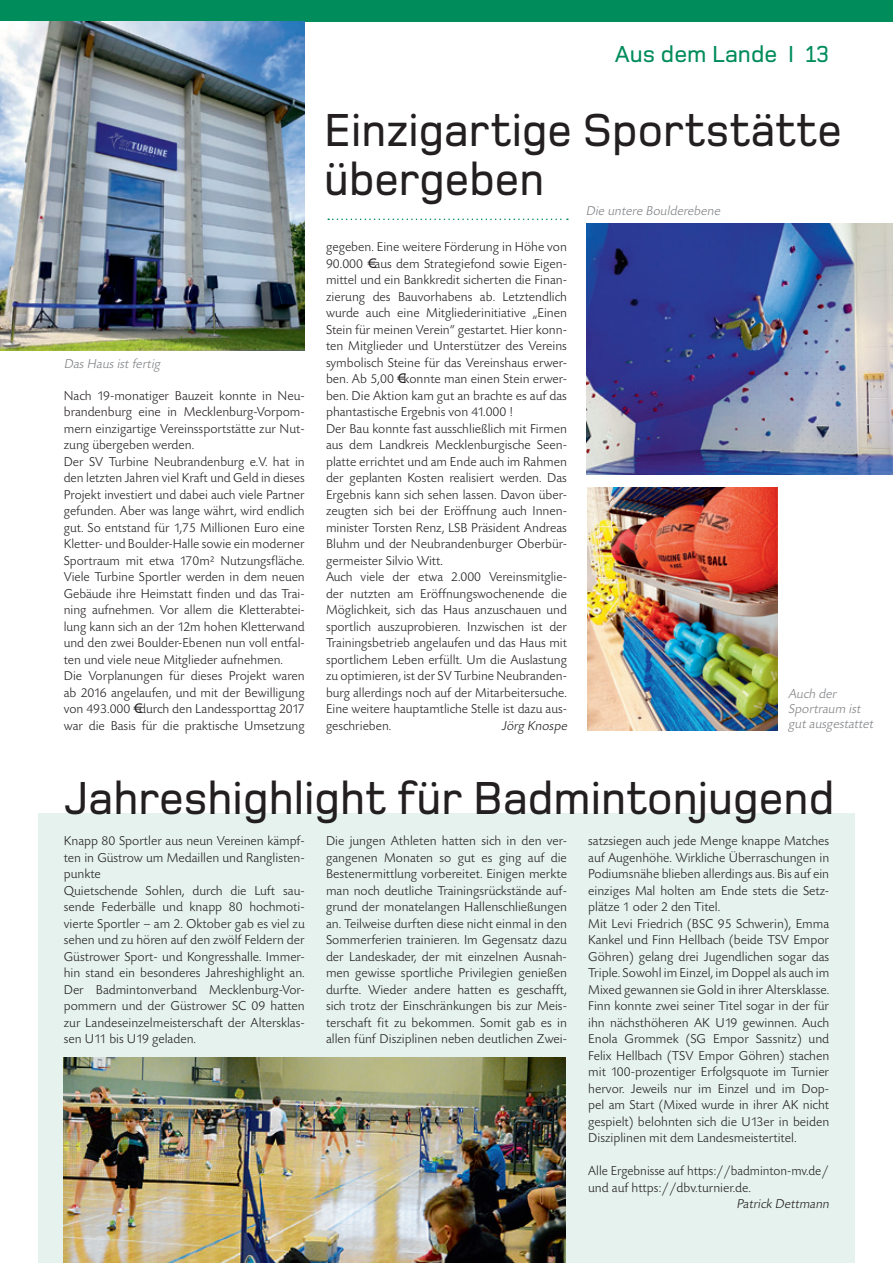
<style>
.page{position:relative;width:893px;height:1263px;background:#fff}
.page>*{position:absolute;margin:0;border:0;box-sizing:border-box;transform-origin:0 0}
.t1{font:500 48px "Foundry Monoline";color:#231f20;scale:.96 1}
.t2{font:500 48px/49.5px "Foundry Monoline";color:#231f20;scale:.95 1}
.t3{font:500 24px "Foundry Monoline";color:#008c5b}
.t4{font:300 13.5px/16.5px "Today SB";color:#231f20}
.t5{font:italic 300 13.5px/15px "Today SB";color:#808285}
.t6{font:italic 300 13.5px "Today SB";color:#231f20}
</style>
<div class="page">
<div style="left:38px;top:813px;width:817px;height:450px;background:#e5f2ed"></div>
<div style="left:0;top:0;width:893px;height:21px;background:#008c5b"></div>
<svg style="left:328px;top:219px;width:240px;height:1px"></svg>
<img style="left:64px;top:1058px;width:502px;height:205px">
<img style="left:0;top:21px;width:304px;height:330px">
<img style="left:587px;top:223px;width:306px;height:251px">
<img style="left:588px;top:488px;width:189px;height:242px">
<h2 class="t3" style="left:615px;top:40px;width:216px">Aus dem Lande I 13</h2>
<p class="t5" style="left:64px;top:357px;width:101px">DasHausistfertig</p>
<p class="t4" style="left:64px;top:388px;width:242px">Nach 19-monatiger Bauzeit konnte in Neu&shy;brandenburg eine in Mecklenburg-Vorpom&shy;mern einzigartige Vereinssportstätte zur Nut&shy;zung übergeben werden.<br>Der SV Turbine Neubrandenburg e.V. hat in den letzten Jahren viel Kraft und Geld in dieses Projekt investiert und dabei auch viele Partner gefunden. Aber was lange währt, wird endlich gut. So entstand für 1,75 Millionen Euro eine Kletter- und Boulder-Halle sowie ein moderner Sportraum mit etwa 170m² Nutzungsfläche.<br>Viele Turbine Sportler werden in dem neuen Gebäude ihre Heimstatt finden und das Trai&shy;ning aufnehmen. Vor allem die Kletterabtei&shy;lung kann sich an der 12m hohen Kletterwand und den zwei Boulder-Ebenen nun voll entfal&shy;ten und viele neue Mitglieder aufnehmen.<br>Die Vorplanungen für dieses Projekt waren ab 2016 angelaufen, und mit der Bewilligung von 493.000 € durch den Landessporttag 2017 war die Basis für die praktische Umsetzung</p>
<h1 class="t2" style="left:324px;top:104px;width:546px">Einzigartige Sportstätte übergeben</h1>
<p class="t5" style="left:586px;top:204px;width:139px">Die untere Boulderebene</p>
<p class="t4" style="left:326px;top:239px;width:242px">gegeben. Eine weitere Förderung in Höhe von 90.000 € aus dem Strategiefond sowie Eigen&shy;mittel und ein Bankkredit sicherten die Finan&shy;zierung des Bauvorhabens ab. Letztendlich wurde auch eine Mitgliederinitiative „Einen Stein für meinen Verein“ gestartet. Hier konn&shy;ten Mitglieder und Unterstützer des Vereins symbolisch Steine für das Vereinshaus erwer&shy;ben. Ab 5,00 € konnte man einen Stein erwer&shy;ben. Die Aktion kam gut an brachte es auf das phantastische Ergebnis von 41.000 !<br>Der Bau konnte fast ausschließlich mit Firmen aus dem Landkreis Mecklenburgische Seen&shy;platte errichtet und am Ende auch im Rahmen der geplanten Kosten realisiert werden. Das Ergebnis kann sich sehen lassen. Davon über&shy;zeugten sich bei der Eröffnung auch Innen&shy;minister Torsten Renz, LSB Präsident Andreas Bluhm und der Neubrandenburger Oberbür&shy;germeister Silvio Witt.<br>Auch viele der etwa 2.000 Vereinsmitglie&shy;der nutzten am Eröffnungswochenende die Möglichkeit, sich das Haus anzuschauen und sportlich auszuprobieren. Inzwischen ist der Trainingsbetrieb angelaufen und das Haus mit sportlichem Leben erfüllt. Um die Auslastung zu optimieren, ist der SV Turbine Neubranden&shy;burg allerdings noch auf der Mitarbeitersuche.<br>Eine weitere hauptamtliche Stelle ist dazu aus&shy;geschrieben.</p>
<p class="t6" style="left:502px;top:718px;width:69px">Jörg Knospe</p>
<p class="t5" style="left:788px;top:687px;width:89px">Auch der<br>Sportraum ist gutausgestattet</p>
<h1 class="t1" style="left:64px;top:771px;width:804px">Jahreshighlight für Badmintonjugend</h1>
<p class="t4" style="left:64px;top:833px;width:242px">Knapp 80 Sportler aus neun Vereinen kämpf&shy;ten in Güstrow um Medaillen und Ranglisten&shy;punkte<br>Quietschende Sohlen, durch die Luft sau&shy;sende Federbälle und knapp 80 hochmoti&shy;vierte Sportler – am 2. Oktober gab es viel zu sehen und zu hören auf den zwölf Feldern der Güstrower Sport- und Kongresshalle. Immer&shy;hin stand ein besonderes Jahreshighlight an.<br>Der Badmintonverband Mecklenburg-Vor&shy;pommern und der Güstrower SC 09 hatten zur Landeseinzelmeisterschaft der Altersklas&shy;sen U11 bis U19 geladen.</p>
<p class="t4" style="left:326px;top:833px;width:242px;text-align:justify">Die jungen Athleten hatten sich in den ver&shy;gangenen Monaten so gut es ging auf die Bestenermittlung vorbereitet. Einigen merkte man noch deutliche Trainingsrückstände auf&shy;grund der monatelangen Hallenschließungen an. Teilweise durften diese nicht einmal in den Sommerferien trainieren. Im Gegensatz dazu der Landeskader, der mit einzelnen Ausnah&shy;men gewisse sportliche Privilegien genießen durfte. Wieder andere hatten es geschafft, sich trotz der Einschränkungen bis zur Meis&shy;terschaft fit zu bekommen. Somit gab es in allen fünf Disziplinen neben deutlichen Zwei-</p>
<p class="t4" style="left:588px;top:833px;width:242px">satzsiegen auch jede Menge knappe Matches auf Augenhöhe. Wirkliche Überraschungen in Podiumsnähe blieben allerdings aus. Bis auf ein einziges Mal holten am Ende stets die Setz&shy;plätze 1 oder 2 den Titel.<br>Mit Levi Friedrich (BSC 95 Schwerin), Emma Kankel und Finn Hellbach (beide TSV Empor Göhren) gelang drei Jugendlichen sogar das Triple. Sowohl im Einzel, im Doppel als auch im Mixed gewannen sie Gold in ihrer Altersklasse.<br>Finn konnte zwei seiner Titel sogar in der für ihn nächsthöheren AK U19 gewinnen. Auch Enola Grommek (SG Empor Sassnitz) und Felix Hellbach (TSV Empor Göhren) stachen mit 100-prozentiger Erfolgsquote im Turnier hervor. Jeweils nur im Einzel und im Dop&shy;pel am Start (Mixed wurde in ihrer AK nicht gespielt) belohnten sich die U13er in beiden Disziplinen mit dem Landesmeistertitel.</p>
<p class="t4" style="left:588px;top:1163px;width:242px">Alle Ergebnisse auf https://badminton-mv.de/ und auf https://dbv.turnier.de.</p>
<p class="t6" style="left:736px;top:1197px;width:97px">Patrick Dettmann</p>
</div>
